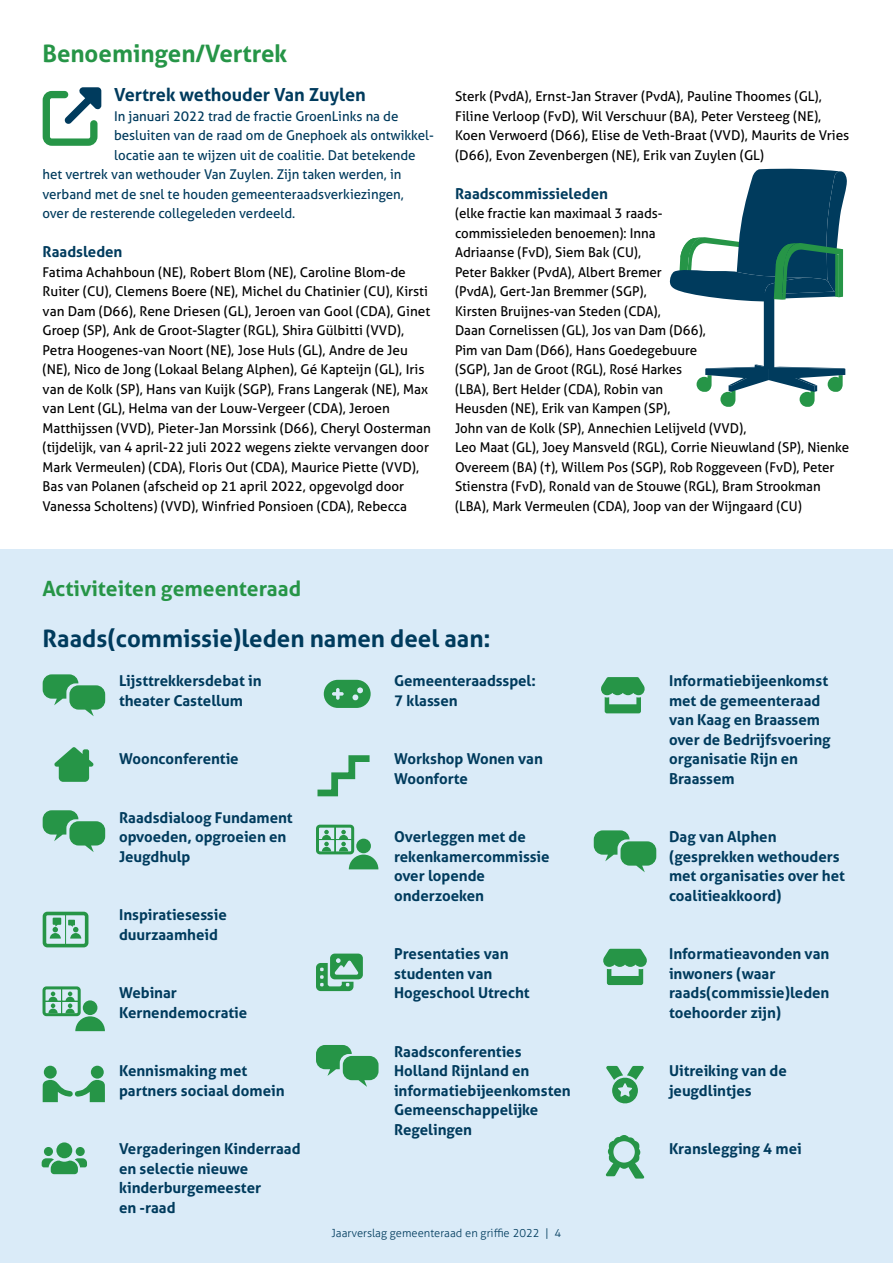
<style>
.page{position:relative;width:893px;height:1263px;background:#fff}
.page>*{position:absolute;margin:0;border:0;box-sizing:border-box;transform-origin:0 0}
.Kop_16_pt_H3{font:700 24px "Aller";color:#003b5d}
.Kop_16_pt_H2{font:700 24px "Aller";color:#269547}
.Kop_12_pt_H2{font:700 21px "Aller";color:#269547}
.Kop_16_pt_H2-2{font:700 18px "Aller";color:#003b5d}
.Activiteiten_raad_opsomming_Auto{font:700 15px/19.5px "Aller";color:#003b5d}
.Tussenkop_10_pt_H3{font:700 15px "Aller";color:#003b5d}
.Plat_zwart_Aller_P{font:13.5px/19.5px "Aller";color:#000}
.Plat_donkerblauw_P{font:13.5px "Aller";color:#003b5d}
.t1{font:300 11.25px "Aller";color:#003b5d}
</style>
<div class="page">
<div style="left:0;top:550px;width:893px;height:713px;background:#daebf8"></div>
<svg style="left:54px;top:747px;width:39px;height:35px"></svg>
<svg style="left:324px;top:680px;width:47px;height:28px"></svg>
<svg style="left:316px;top:953px;width:47px;height:38px"></svg>
<svg style="left:606px;top:1066px;width:38px;height:38px"></svg>
<svg style="left:606px;top:1135px;width:38px;height:43px"></svg>
<svg style="left:669px;top:168px;width:178px;height:239px"></svg>
<div style="left:91px;top:1066px;width:13px;height:12px;background:#269547;border-radius:50%"></div>
<svg style="left:43px;top:1080px;width:62px;height:22px"></svg>
<div style="left:44px;top:1066px;width:13px;height:12px;background:#269547;border-radius:50%"></div>
<svg style="left:594px;top:830px;width:62px;height:42px"></svg>
<svg style="left:43px;top:810px;width:62px;height:42px"></svg>
<svg style="left:316px;top:1045px;width:63px;height:42px"></svg>
<svg style="left:43px;top:674px;width:62px;height:42px"></svg>
<div style="left:316px;top:825px;width:38px;height:29px;border:3px solid #269547;border-radius:2px"></div>
<svg style="left:317px;top:825px;width:61px;height:44px"></svg>
<div style="left:356px;top:839px;width:15px;height:14px;background:#269547;border-radius:50%"></div>
<div style="left:43px;top:986px;width:38px;height:30px;border:3px solid #269547;border-radius:2px"></div>
<svg style="left:43px;top:987px;width:62px;height:44px"></svg>
<div style="left:83px;top:1000px;width:14px;height:15px;background:#269547;border-radius:50%"></div>
<div style="left:43px;top:912px;width:45px;height:35px;border:4px solid #269547;border-radius:3px"></div>
<svg style="left:50px;top:918px;width:11px;height:20px"></svg>
<svg style="left:68px;top:920px;width:13px;height:18px"></svg>
<hr style="left:65px;top:914px;width:1px;height:30px;background:#269547">
<svg style="left:317px;top:755px;width:53px;height:42px"></svg>
<svg style="left:601px;top:677px;width:44px;height:36px"></svg>
<svg style="left:603px;top:949px;width:44px;height:36px"></svg>
<svg style="left:42px;top:1142px;width:45px;height:32px"></svg>
<svg style="left:43px;top:87px;width:58px;height:59px"></svg>
<h2 class="Kop_16_pt_H2" style="left:43px;top:38px;width:246px">Benoemingen/Vertrek</h2>
<h2 class="Kop_16_pt_H2-2" style="left:114px;top:83px;width:253px">Vertrek wethouder Van Zuylen</h2>
<p class="Plat_donkerblauw_P" style="left:114px;top:107px;width:286px">In januari 2022 trad de fractie GroenLinks na de</p>
<p class="Plat_donkerblauw_P" style="left:114px;top:127px;width:321px">besluiten van de raad om de Gnephoek als ontwikkel-</p>
<p class="Plat_donkerblauw_P" style="left:114px;top:146px;width:303px">locatie aan te wijzen uit de coalitie. Dat betekende</p>
<p class="Plat_donkerblauw_P" style="left:43px;top:166px;width:361px">het vertrek van wethouder Van Zuylen. Zijn taken werden, in</p>
<p class="Plat_donkerblauw_P" style="left:43px;top:185px;width:363px">verband met de snel te houden gemeenteraadsverkiezingen,</p>
<p class="Plat_donkerblauw_P" style="left:43px;top:205px;width:254px">over de resterende collegeleden verdeeld.</p>
<h3 class="Tussenkop_10_pt_H3" style="left:43px;top:242px;width:81px">Raadsleden</h3>
<p class="Plat_zwart_Aller_P" style="left:43px;top:262px;width:390px">Fatima Achahboun (NE), Robert Blom (NE), Caroline Blom-de Ruiter (CU), Clemens Boere (NE), Michel du Chatinier (CU), Kirsti van Dam (D66), Rene Driesen (GL), Jeroen van Gool (CDA), Ginet Groep (SP), Ank de Groot-Slagter (RGL), Shira Gülbitti (VVD), Petra Hoogenes-van Noort (NE), Jose Huls (GL), Andre de Jeu (NE), Nico de Jong (Lokaal Belang Alphen), Gé Kapteijn (GL), Iris van de Kolk (SP), Hans van Kuijk (SGP), Frans Langerak (NE), Max van Lent (GL), Helma van der Louw-Vergeer (CDA), Jeroen Matthijssen (VVD), Pieter-Jan Morssink (D66), Cheryl Oosterman (tijdelijk, van 4 april-22 juli 2022 wegens ziekte vervangen door Mark Vermeulen) (CDA), Floris Out (CDA), Maurice Piette (VVD), Bas van Polanen (afscheid op 21 april 2022, opgevolgd door Vanessa Scholtens) (VVD), Winfried Ponsioen (CDA), Rebecca</p>
<p class="Plat_zwart_Aller_P" style="left:455px;top:86px;width:396px">Sterk (PvdA), Ernst-Jan Straver (PvdA), Pauline Thoomes (GL), Filine Verloop (FvD), Wil Verschuur (BA), Peter Versteeg (NE), Koen Verwoerd (D66), Elise de Veth-Braat (VVD), Maurits de Vries (D66), Evon Zevenbergen (NE), Erik van Zuylen (GL)</p>
<h3 class="Tussenkop_10_pt_H3" style="left:455px;top:184px;width:154px">Raadscommissieleden</h3>
<p class="Plat_zwart_Aller_P" style="left:455px;top:203px;width:396px">(elke fractie kan maximaal 3 raads-<br>commissieleden benoemen): Inna<br>Adriaanse (FvD), Siem Bak (CU),<br>Peter Bakker (PvdA), Albert Bremer<br>(PvdA), Gert-Jan Bremmer (SGP),<br>Kirsten Bruijnes-van Steden (CDA),<br>Daan Cornelissen (GL), Jos van Dam (D66),<br>Pim van Dam (D66), Hans Goedegebuure<br>(SGP), Jan de Groot (RGL), Rosé Harkes<br>(LBA), Bert Helder (CDA), Robin van<br>Heusden (NE), Erik van Kampen (SP),<br>John van de Kolk (SP), Annechien Lelijveld (VVD),<br>Leo Maat (GL), Joey Mansveld (RGL), Corrie Nieuwland (SP), Nienke Overeem (BA) (✝), Willem Pos (SGP), Rob Roggeveen (FvD), Peter Stienstra (FvD), Ronald van de Stouwe (RGL), Bram Strookman (LBA), Mark Vermeulen (CDA), Joop van der Wijngaard (CU)</p>
<h2 class="Kop_12_pt_H2" style="left:43px;top:575px;width:260px">Activiteiten gemeenteraad</h2>
<h3 class="Kop_16_pt_H3" style="left:43px;top:623px;width:449px">Raads(commissie)leden namen deel aan:</h3>
<p class="Activiteiten_raad_opsomming_Auto" style="left:119px;top:671px;width:144px">Lijsttrekkersdebat in theater Castellum</p>
<p class="Activiteiten_raad_opsomming_Auto" style="left:394px;top:671px;width:143px">Gemeenteraadsspel:<br>7 klassen</p>
<p class="Activiteiten_raad_opsomming_Auto" style="left:119px;top:749px;width:121px">Woonconferentie</p>
<p class="Activiteiten_raad_opsomming_Auto" style="left:119px;top:807px;width:175px">Raadsdialoog Fundament opvoeden, opgroeien en<br>Jeugdhulp</p>
<p class="Activiteiten_raad_opsomming_Auto" style="left:119px;top:905px;width:109px">Inspiratiesessie duurzaamheid</p>
<p class="Activiteiten_raad_opsomming_Auto" style="left:119px;top:983px;width:130px">Webinar<br>Kernendemocratie</p>
<p class="Activiteiten_raad_opsomming_Auto" style="left:119px;top:1061px;width:167px">Kennismaking met partners sociaal domein</p>
<p class="Activiteiten_raad_opsomming_Auto" style="left:119px;top:1139px;width:183px">Vergaderingen Kinderraad en selectie nieuwe kinderburgemeester<br>en -raad</p>
<p class="Activiteiten_raad_opsomming_Auto" style="left:394px;top:749px;width:150px">Workshop Wonen van<br>Woonforte</p>
<p class="Activiteiten_raad_opsomming_Auto" style="left:394px;top:827px;width:157px">Overleggen met de rekenkamercommissie over lopende onderzoeken</p>
<p class="Activiteiten_raad_opsomming_Auto" style="left:394px;top:944px;width:137px">Presentaties van studenten van<br>Hogeschool Utrecht</p>
<p class="Activiteiten_raad_opsomming_Auto" style="left:394px;top:1041px;width:178px">Raadsconferenties<br>Holland Rijnland en informatiebijeenkomsten<br>Gemeenschappelijke<br>Regelingen</p>
<p class="t1" style="left:332px;top:1226px;width:231px">Jaarverslag gemeenteraad en griffie 2022 | 4</p>
<p class="Activiteiten_raad_opsomming_Auto" style="left:669px;top:671px;width:163px">Informatiebijeenkomst met de gemeenteraad van Kaag en Braassem over de Bedrijfsvoering organisatie Rijn en<br>Braassem</p>
<p class="Activiteiten_raad_opsomming_Auto" style="left:669px;top:827px;width:177px">Dag van Alphen (gesprekken wethouders met organisaties over het coalitieakkoord)</p>
<p class="Activiteiten_raad_opsomming_Auto" style="left:669px;top:944px;width:162px">Informatieavonden van inwoners (waar raads(commissie)leden toehoorder zijn)</p>
<p class="Activiteiten_raad_opsomming_Auto" style="left:669px;top:1061px;width:119px">Uitreiking van de jeugdlintjes</p>
<p class="Activiteiten_raad_opsomming_Auto" style="left:669px;top:1139px;width:134px">Kranslegging 4 mei</p>
</div>
